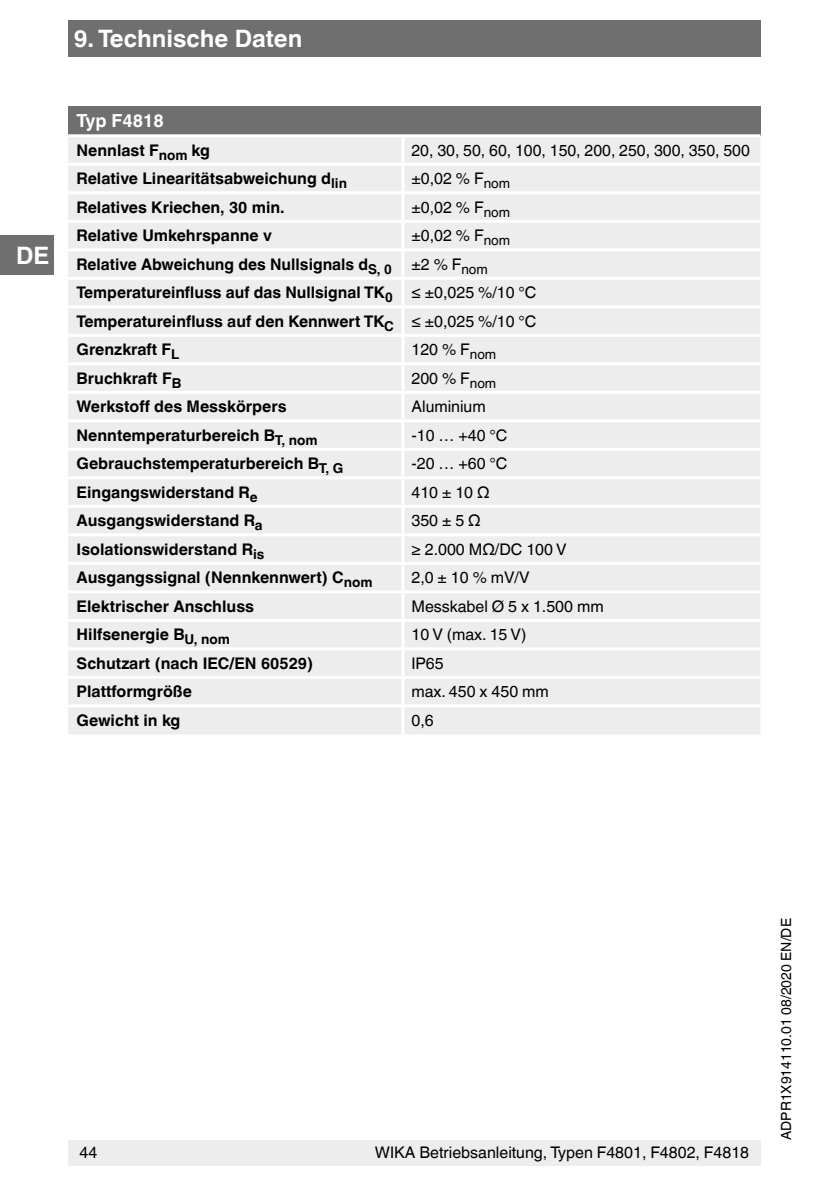
<style>
.page{position:relative;width:840px;height:1191px;background:#fff}
.page>*{position:absolute;margin:0;border:0;box-sizing:border-box;transform-origin:0 0}
.OI-Kopf{font:700 24px "Helvetica World";color:#fff}
.Tables_-_Headline{font:700 18px "Helvetica World";color:#fff}
.Tables_-_Running_tex{font:700 16px "Helvetica World";color:#000}
.Tables_-_Running_tex-2{font:16px "Helvetica World";color:#000}
.Tables_-_Headline-2{font:16px "Helvetica World";color:#000}
.Running_text{font:16px "Helvetica World";color:#000}
.t1{font:14px "Helvetica World";color:#000}
</style>
<div class="page">
<div style="left:68px;top:1140px;width:692px;height:25px;background:#ededed"></div>
<div style="left:0;top:236px;width:54px;height:39px;background:#706f6f"></div>
<div style="left:68px;top:20px;width:692px;height:37px;background:#706f6f"></div>
<div style="left:68px;top:106px;width:692px;height:30px;background:#706f6f"></div>
<div style="left:68px;top:137px;width:692px;height:597px;background:#ededed"></div>
<hr style="left:68px;top:134px;width:335px;height:3px;background:#fff">
<hr style="left:403px;top:134px;width:357px;height:3px;background:#fff">
<hr style="left:401px;top:137px;width:3px;height:26px;background:#fff">
<hr style="left:68px;top:163px;width:335px;height:3px;background:#fff">
<hr style="left:403px;top:163px;width:357px;height:3px;background:#fff">
<hr style="left:401px;top:166px;width:3px;height:25px;background:#fff">
<hr style="left:68px;top:191px;width:335px;height:3px;background:#fff">
<hr style="left:403px;top:191px;width:357px;height:3px;background:#fff">
<hr style="left:401px;top:194px;width:3px;height:26px;background:#fff">
<hr style="left:68px;top:220px;width:335px;height:3px;background:#fff">
<hr style="left:403px;top:220px;width:357px;height:3px;background:#fff">
<hr style="left:401px;top:223px;width:3px;height:25px;background:#fff">
<hr style="left:68px;top:248px;width:335px;height:3px;background:#fff">
<hr style="left:403px;top:248px;width:357px;height:3px;background:#fff">
<hr style="left:401px;top:251px;width:3px;height:26px;background:#fff">
<hr style="left:68px;top:277px;width:335px;height:3px;background:#fff">
<hr style="left:403px;top:277px;width:357px;height:3px;background:#fff">
<hr style="left:401px;top:280px;width:3px;height:25px;background:#fff">
<hr style="left:68px;top:305px;width:335px;height:3px;background:#fff">
<hr style="left:403px;top:305px;width:357px;height:3px;background:#fff">
<hr style="left:401px;top:308px;width:3px;height:26px;background:#fff">
<hr style="left:68px;top:334px;width:335px;height:3px;background:#fff">
<hr style="left:403px;top:334px;width:357px;height:3px;background:#fff">
<hr style="left:401px;top:337px;width:3px;height:25px;background:#fff">
<hr style="left:68px;top:362px;width:335px;height:3px;background:#fff">
<hr style="left:403px;top:362px;width:357px;height:3px;background:#fff">
<hr style="left:401px;top:365px;width:3px;height:26px;background:#fff">
<hr style="left:68px;top:391px;width:335px;height:3px;background:#fff">
<hr style="left:403px;top:391px;width:357px;height:3px;background:#fff">
<hr style="left:401px;top:394px;width:3px;height:25px;background:#fff">
<hr style="left:68px;top:419px;width:335px;height:3px;background:#fff">
<hr style="left:403px;top:419px;width:357px;height:3px;background:#fff">
<hr style="left:401px;top:422px;width:3px;height:26px;background:#fff">
<hr style="left:68px;top:448px;width:335px;height:3px;background:#fff">
<hr style="left:403px;top:448px;width:357px;height:3px;background:#fff">
<hr style="left:401px;top:451px;width:3px;height:25px;background:#fff">
<hr style="left:68px;top:476px;width:335px;height:3px;background:#fff">
<hr style="left:403px;top:476px;width:357px;height:3px;background:#fff">
<hr style="left:401px;top:479px;width:3px;height:26px;background:#fff">
<hr style="left:68px;top:505px;width:335px;height:3px;background:#fff">
<hr style="left:403px;top:505px;width:357px;height:3px;background:#fff">
<hr style="left:401px;top:508px;width:3px;height:25px;background:#fff">
<hr style="left:68px;top:533px;width:335px;height:3px;background:#fff">
<hr style="left:403px;top:533px;width:357px;height:3px;background:#fff">
<hr style="left:401px;top:536px;width:3px;height:26px;background:#fff">
<hr style="left:68px;top:562px;width:335px;height:3px;background:#fff">
<hr style="left:403px;top:562px;width:357px;height:3px;background:#fff">
<hr style="left:401px;top:565px;width:3px;height:25px;background:#fff">
<hr style="left:68px;top:590px;width:335px;height:3px;background:#fff">
<hr style="left:403px;top:590px;width:357px;height:3px;background:#fff">
<hr style="left:401px;top:593px;width:3px;height:26px;background:#fff">
<hr style="left:68px;top:619px;width:335px;height:3px;background:#fff">
<hr style="left:403px;top:619px;width:357px;height:3px;background:#fff">
<hr style="left:401px;top:622px;width:3px;height:25px;background:#fff">
<hr style="left:68px;top:647px;width:335px;height:3px;background:#fff">
<hr style="left:403px;top:647px;width:357px;height:3px;background:#fff">
<hr style="left:401px;top:650px;width:3px;height:26px;background:#fff">
<hr style="left:68px;top:676px;width:335px;height:3px;background:#fff">
<hr style="left:403px;top:676px;width:357px;height:3px;background:#fff">
<hr style="left:401px;top:679px;width:3px;height:25px;background:#fff">
<hr style="left:68px;top:704px;width:335px;height:3px;background:#fff">
<hr style="left:403px;top:704px;width:357px;height:3px;background:#fff">
<hr style="left:401px;top:707px;width:3px;height:27px;background:#fff">
<p class="OI-Kopf" style="left:74px;top:25px;width:230px">9. Technische Daten</p>
<h1 class="OI-Kopf" style="left:16px;top:242px;width:35px">DE</h1>
<p class="Tables_-_Headline" style="left:77px;top:111px;width:89px">Typ F4818</p>
<p class="Tables_-_Running_tex" style="left:77px;top:141px;width:135px">Nennlast F<sub>nom</sub> kg</p>
<p class="Tables_-_Headline-2" style="left:411px;top:141px;width:340px">20, 30, 50, 60, 100, 150, 200, 250, 300, 350, 500</p>
<p class="Tables_-_Running_tex" style="left:77px;top:169px;width:272px">Relative Linearitätsabweichung d<sub>lin</sub></p>
<p class="Tables_-_Running_tex-2" style="left:411px;top:169px;width:100px">±0,02 % F<sub>nom</sub></p>
<p class="Tables_-_Running_tex" style="left:77px;top:198px;width:209px">Relatives Kriechen, 30 min.</p>
<p class="Tables_-_Running_tex-2" style="left:411px;top:198px;width:100px">±0,02 % F<sub>nom</sub></p>
<p class="Tables_-_Running_tex" style="left:77px;top:226px;width:197px">Relative Umkehrspanne v</p>
<p class="Tables_-_Running_tex-2" style="left:411px;top:226px;width:100px">±0,02 % F<sub>nom</sub></p>
<p class="Tables_-_Running_tex" style="left:77px;top:255px;width:316px">Relative Abweichung des Nullsignals d<sub>S,</sub> <sub>0</sub></p>
<p class="Tables_-_Running_tex-2" style="left:411px;top:255px;width:78px">±2 % F<sub>nom</sub></p>
<p class="Tables_-_Running_tex" style="left:77px;top:283px;width:317px">Temperatureinfluss auf das Nullsignal TK<sub>0</sub></p>
<p class="Tables_-_Running_tex-2" style="left:411px;top:283px;width:126px">≤ ±0,025 %/10 °C</p>
<p class="Tables_-_Running_tex" style="left:77px;top:312px;width:319px">Temperatureinfluss auf den Kennwert TK<sub>C</sub></p>
<p class="Tables_-_Running_tex-2" style="left:411px;top:312px;width:126px">≤ ±0,025 %/10 °C</p>
<p class="Tables_-_Running_tex" style="left:77px;top:340px;width:104px">Grenzkraft F<sub>L</sub></p>
<p class="Running_text" style="left:411px;top:340px;width:86px">120 % F<sub>nom</sub></p>
<p class="Tables_-_Running_tex" style="left:77px;top:369px;width:106px">Bruchkraft F<sub>B</sub></p>
<p class="Running_text" style="left:411px;top:369px;width:86px">200 % F<sub>nom</sub></p>
<p class="Tables_-_Running_tex" style="left:77px;top:397px;width:211px">Werkstoff des Messkörpers</p>
<p class="Tables_-_Running_tex-2" style="left:411px;top:397px;width:76px">Aluminium</p>
<p class="Tables_-_Running_tex" style="left:77px;top:426px;width:242px">Nenntemperaturbereich B<sub>T,</sub> <sub>nom</sub></p>
<p class="Running_text" style="left:411px;top:426px;width:97px">-10 … +40 °C</p>
<p class="Tables_-_Running_tex" style="left:77px;top:454px;width:268px">Gebrauchstemperaturbereich B<sub>T,</sub> <sub>G</sub></p>
<p class="Running_text" style="left:411px;top:454px;width:97px">-20 … +60 °C</p>
<p class="Tables_-_Running_tex" style="left:77px;top:483px;width:182px">Eingangswiderstand R<sub>e</sub></p>
<p class="Tables_-_Running_tex-2" style="left:411px;top:483px;width:80px">410 ± 10 Ω</p>
<p class="Tables_-_Running_tex" style="left:77px;top:511px;width:187px">Ausgangswiderstand R<sub>a</sub></p>
<p class="Tables_-_Running_tex-2" style="left:411px;top:511px;width:71px">350 ± 5 Ω</p>
<p class="Tables_-_Running_tex" style="left:77px;top:540px;width:189px">Isolationswiderstand R<sub>is</sub></p>
<p class="Tables_-_Running_tex-2" style="left:411px;top:540px;width:157px">≥ 2.000 MΩ/DC 100 V</p>
<p class="Tables_-_Running_tex" style="left:77px;top:568px;width:297px">Ausgangssignal (Nennkennwert) C<sub>nom</sub></p>
<p class="Tables_-_Running_tex-2" style="left:411px;top:568px;width:119px">2,0 ± 10 % mV/V</p>
<p class="Tables_-_Running_tex" style="left:77px;top:597px;width:179px">Elektrischer Anschluss</p>
<p class="Tables_-_Running_tex-2" style="left:411px;top:597px;width:193px">Messkabel Ø 5 x 1.500 mm</p>
<p class="Tables_-_Running_tex" style="left:77px;top:625px;width:155px">Hilfsenergie B<sub>U,</sub> <sub>nom</sub></p>
<p class="Tables_-_Running_tex-2" style="left:411px;top:625px;width:116px">10 V (max. 15 V)</p>
<p class="Tables_-_Running_tex" style="left:77px;top:654px;width:238px">Schutzart (nach IEC/EN 60529)</p>
<p class="Tables_-_Running_tex-2" style="left:411px;top:654px;width:34px">IP65</p>
<p class="Tables_-_Running_tex" style="left:77px;top:682px;width:117px">Plattformgröße</p>
<p class="Tables_-_Running_tex-2" style="left:411px;top:682px;width:139px">max. 450 x 450 mm</p>
<p class="Tables_-_Running_tex" style="left:77px;top:711px;width:105px">Gewicht in kg</p>
<p class="Tables_-_Running_tex-2" style="left:411px;top:711px;width:24px">0,6</p>
<p class="Tables_-_Headline-2" style="left:79px;top:1143px;width:19px">44</p>
<p class="Tables_-_Headline-2" style="left:374px;top:1143px;width:375px">WIKA Betriebsanleitung, Typen F4801, F4802, F4818</p>
<p class="t1" style="left:777px;top:1140px;width:223px;rotate:-90deg">ADPR1X914110.01 08/2020 EN/DE</p>
</div>
